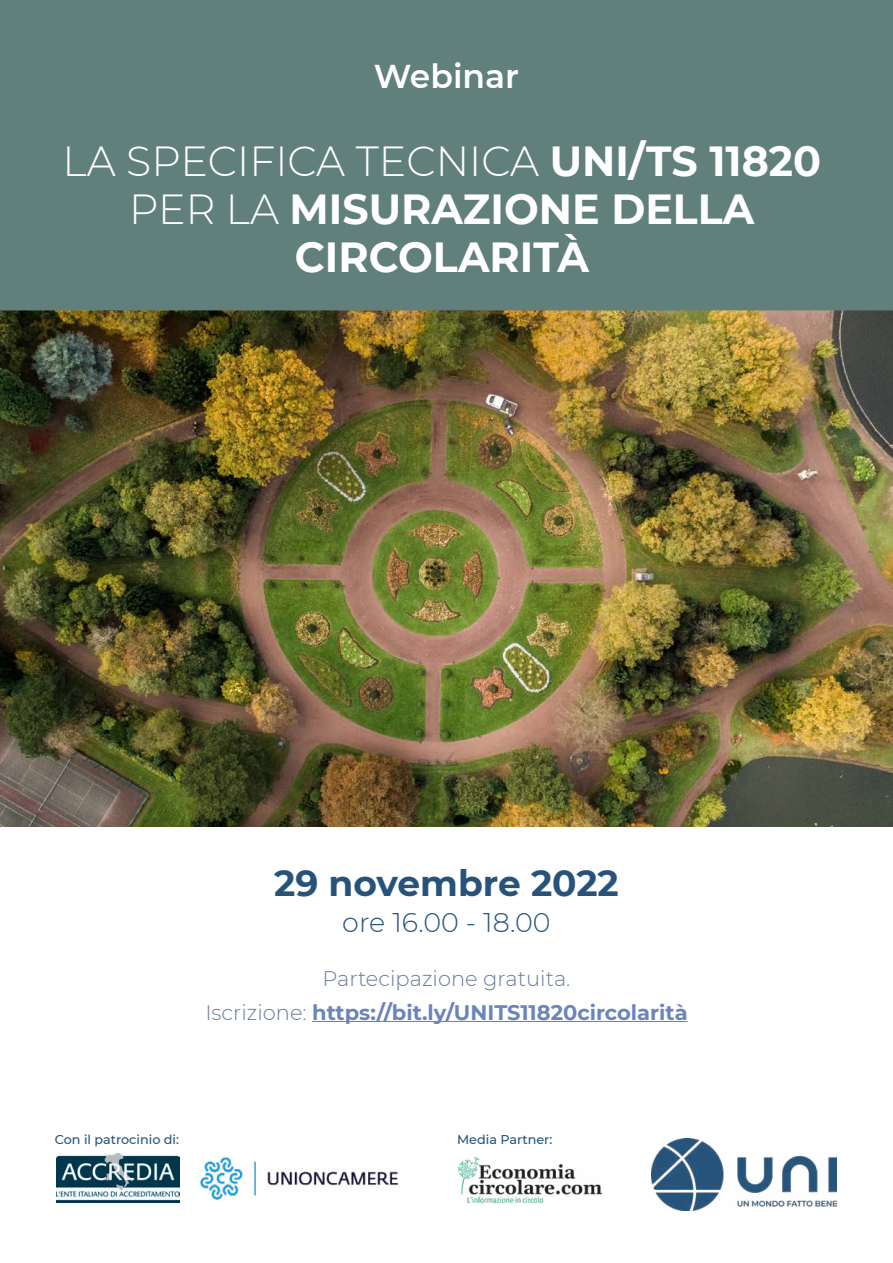
<style>
.page{position:relative;width:893px;height:1263px;background:#fff}
.page>*{position:absolute;margin:0;border:0;box-sizing:border-box;transform-origin:0 0}
.Titolo_1{font:700 42px/48px "Montserrat";color:#fff;text-align:center}
.Titolo_2_-_data_e_ora{font:700 36px "Montserrat";color:#27537b}
.Webinar{font:600 33px "Montserrat";color:#fff}
.Titolo_2_-_data_e_ora-2{font:300 27px "Montserrat";color:#27537b}
.Titolo_3_-_iscrizione{font:700 21px "Montserrat";color:#6b84b9}
.Titolo_3_-_iscrizione-2{font:300 21px "Montserrat";color:#697c9d}
.Testo{font:500 12.75px "Montserrat";color:#27537b}
.s1{font-weight:300}
.s2{font-weight:300;color:#697c9d}
</style>
<div class="page">
<img style="left:0;top:310px;width:893px;height:516px">
<div style="left:0;top:0;width:893px;height:310px;background:#61807c"></div>
<img style="left:651px;top:1138px;width:185px;height:72px">
<hr style="left:312px;top:1021px;width:376px;height:1px;background:#6b84b9">
<img style="left:57px;top:1153px;width:123px;height:49px">
<img style="left:200px;top:1157px;width:199px;height:44px">
<img style="left:458px;top:1157px;width:144px;height:46px">
<h2 class="Webinar" style="left:374px;top:53px;width:147px">Webinar</h2>
<h1 class="Titolo_1" style="left:63px;top:135px;width:760px"><span class="s1">LA SPECIFICA TECNICA</span> UNI/TS 11820<br><span class="s1">PER LA</span> MISURAZIONE DELLA<br>CIRCOLARITÀ</h1>
<h2 class="Titolo_2_-_data_e_ora" style="left:274px;top:857px;width:346px">29 novembre 2022</h2>
<h2 class="Titolo_2_-_data_e_ora-2" style="left:342px;top:904px;width:210px">ore 16.00 - 18.00</h2>
<h3 class="Titolo_3_-_iscrizione-2" style="left:322px;top:964px;width:250px">Partecipazione gratuita.</h3>
<h3 class="Titolo_3_-_iscrizione" style="left:205px;top:997px;width:484px"><span class="s2">Iscrizione:</span> https://bit.ly/UNITS11820circolarità</h3>
<p class="Testo" style="left:55px;top:1130px;width:126px">Con il patrocinio di:</p>
<p class="Testo" style="left:457px;top:1130px;width:97px">Media Partner:</p>
</div>
